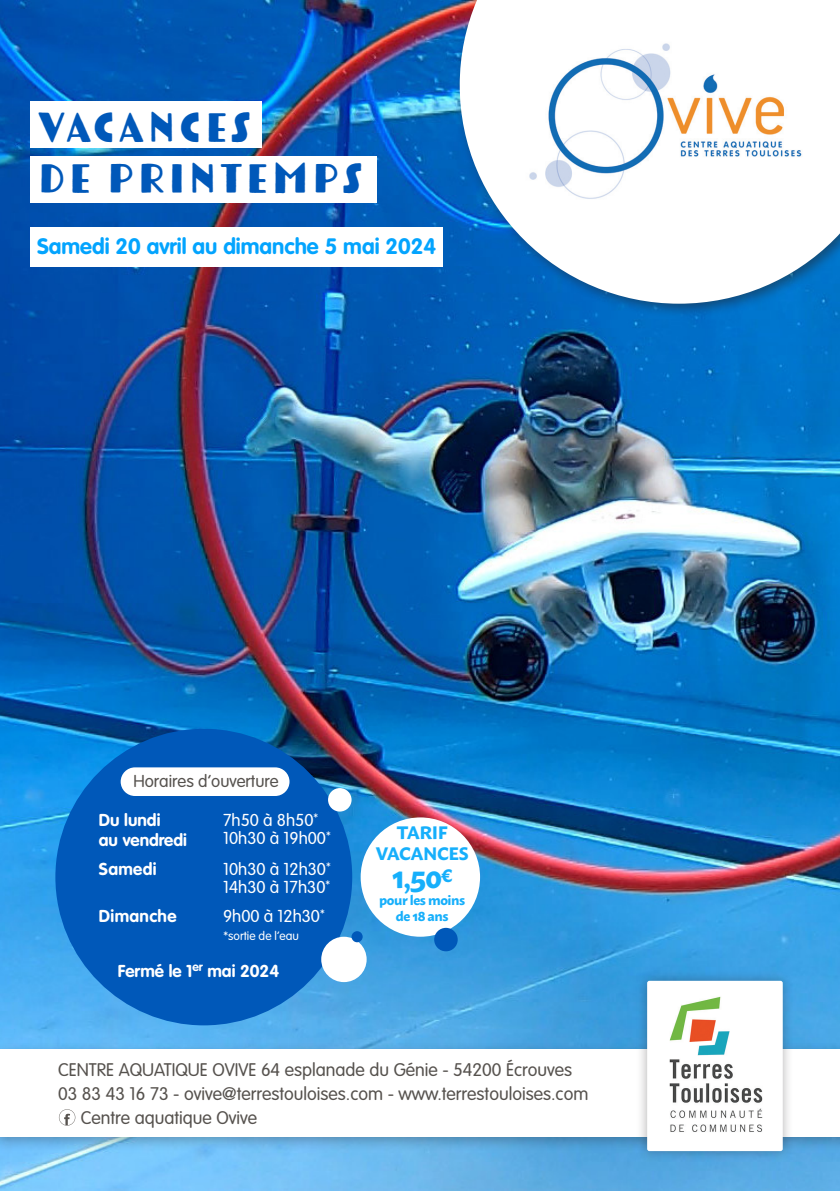
<style>
.page{position:relative;width:840px;height:1191px;background:#fff}
.page>*{position:absolute;margin:0;border:0;box-sizing:border-box;transform-origin:0 0}
.t1{font:42px/50.4px "Tomarik Display";color:#0058b9}
.t2{font:700 30.4px "Macho";color:#16affb}
.t3{font:700 22px "VAG Rounded Std";color:#03a4fe}
.t4{font:300 18px "VAG Rounded Std";color:#56524e}
.t5{font:700 18px/21.6px "Macho";letter-spacing:-.03em;color:#16affb;text-align:center}
.t6{font:300 17px/18px "VAG Rounded Std";color:#fff}
.t7{font:700 17px/20.4px "VAG Rounded Std";color:#fff}
.t8{font:300 17px "VAG Rounded Std";color:#56524e}
.t9{font:700 17px "VAG Rounded Std";letter-spacing:.02em;color:#fff}
.t10{font:700 13.6px/16.2px "Macho";letter-spacing:-.03em;color:#16affb;text-align:center}
.t11{font:300 12px "VAG Rounded Std";color:#fff}
</style>
<div class="page">
<img style="left:0;top:0;width:839px;height:1191px">
<div style="left:452px;top:0;width:387px;height:319px;background:#231f20;opacity:.5"></div>
<svg style="left:459px;top:0;width:380px;height:304px"></svg>
<img style="left:522px;top:38px;width:286px;height:165px">
<div style="left:0;top:1042px;width:839px;height:110px;background:#231f20;opacity:.3"></div>
<div style="left:0;top:1049px;width:839px;height:88px;background:#fff"></div>
<div style="left:635px;top:969px;width:158px;height:193px;background:#231f20;opacity:.35"></div>
<div style="left:646px;top:980px;width:136px;height:171px;background:#fff;border-radius:2px"></div>
<img style="left:669px;top:996px;width:94px;height:136px">
<svg style="left:59px;top:1109px;width:16px;height:16px"></svg>
<div style="left:31px;top:156px;width:345px;height:47px;background:#fff"></div>
<div style="left:31px;top:101px;width:231px;height:47px;background:#fff"></div>
<div style="left:30px;top:227px;width:412px;height:39px;background:#fff"></div>
<div style="left:55px;top:729px;width:297px;height:296px;background:#0058b9;border-radius:50%"></div>
<div style="left:121px;top:767px;width:168px;height:29px;background:#fff;border-radius:14px"></div>
<div style="left:360px;top:817px;width:120px;height:119px;background:#fff;border-radius:50%"></div>
<div style="left:328px;top:788px;width:23px;height:23px;background:#fff;border-radius:50%"></div>
<div style="left:434px;top:927px;width:23px;height:24px;background:#0058b9;border-radius:50%"></div>
<div style="left:321px;top:936px;width:45px;height:46px;background:#fff;border-radius:50%"></div>
<div style="left:351px;top:931px;width:11px;height:11px;background:#0058b9;border-radius:50%"></div>
<h1 class="t1" style="left:36px;top:98px;width:329px">VACANCES<br>DE PRINTEMPS</h1>
<p class="t3" style="left:37px;top:233px;width:400px">Samedi 20 avril au dimanche 5 mai 2024</p>
<p class="t8" style="left:133px;top:771px;width:147px">Horaires d’ouverture</p>
<p class="t7" style="left:99px;top:810px;width:89px">Du lundi<br>au vendredi</p>
<p class="t6" style="left:223px;top:811px;width:109px">7h50 à 8h50<sup>*<br></sup>10h30 à 19h00<sup>*</sup></p>
<p class="t7" style="left:99px;top:859px;width:59px">Samedi</p>
<p class="t6" style="left:223px;top:860px;width:109px">10h30 à 12h30<sup>*<br></sup>14h30 à 17h30<sup>*</sup></p>
<p class="t9" style="left:99px;top:906px;width:79px">Dimanche</p>
<p class="t6" style="left:223px;top:908px;width:103px">9h00 à 12h30<sup>*</sup></p>
<p class="t11" style="left:223px;top:929px;width:77px">*sortie de l’eau</p>
<p class="t7" style="left:118px;top:961px;width:163px">Fermé le 1<sup>er</sup> mai 2024</p>
<p class="t5" style="left:375px;top:819px;width:94px">TARIF<br>VACANCES</p>
<h2 class="t2" style="left:391px;top:850px;width:62px">1,50<sup>€</sup></h2>
<p class="t10" style="left:379px;top:890px;width:88px">pour les moins de 18 ans</p>
<p class="t4" style="left:58px;top:1059px;width:515px">CENTRE AQUATIQUE OVIVE 64 esplanade du Génie - 54200 Écrouves</p>
<p class="t4" style="left:58px;top:1083px;width:531px">03 83 43 16 73 - ovive@terrestouloises.com - www.terrestouloises.com</p>
<p class="t4" style="left:81px;top:1107px;width:178px">Centre aquatique Ovive</p>
</div>
